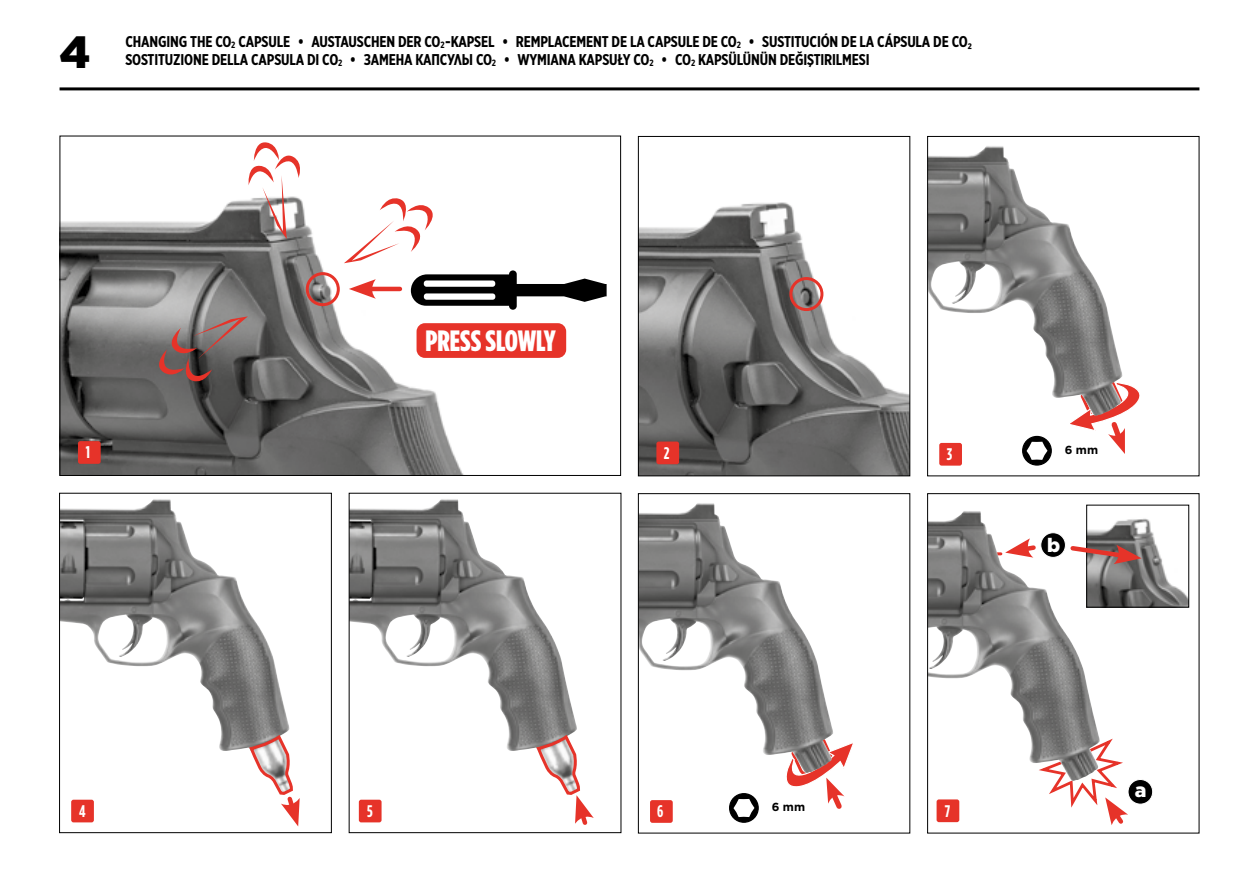
<style>
.page{position:relative;width:1259px;height:893px;background:#fff}
.page>*{position:absolute;margin:0;border:0;box-sizing:border-box;transform-origin:0 0}
.t1{font:900 45px "Gotham";color:#000}
.t2{font:900 29.4px "Gotham Condensed";color:#fff}
.t3{font:900 19.5px "Gotham";color:#fff}
.t4{font:700 16.8px "Gotham Condensed";color:#fff}
.t5{font:700 15.6px "Gotham X Narrow";letter-spacing:-.01em;color:#000}
.t6{font:700 11.7px "Gotham";color:#000}
.s1{font-size:9px}
</style>
<div class="page">
<hr style="left:60px;top:87px;width:1139px;height:3px;background:#000">
<img style="left:62px;top:200px;width:401px;height:274px">
<img style="left:1100px;top:518px;width:87px;height:88px">
<div style="left:1086px;top:505px;width:103px;height:103px;border:1px solid #000"></div>
<svg style="left:411px;top:270px;width:195px;height:40px"></svg>
<div style="left:1128px;top:779px;width:24px;height:25px;background:#000;border-radius:50%"></div>
<div style="left:1127px;top:779px;width:26px;height:26px;border:1px solid #fff;border-radius:50%"></div>
<svg style="left:1070px;top:384px;width:70px;height:70px"></svg>
<svg style="left:786px;top:743px;width:67px;height:66px"></svg>
<img style="left:929px;top:511px;width:171px;height:252px">
<div style="left:927px;top:493px;width:272px;height:340px;border:1px solid #000"></div>
<div style="left:1040px;top:533px;width:25px;height:24px;background:#000;border-radius:50%"></div>
<div style="left:1040px;top:532px;width:25px;height:26px;border:1px solid #fff;border-radius:50%"></div>
<svg style="left:1033px;top:735px;width:95px;height:90px"></svg>
<svg style="left:1067px;top:543px;width:74px;height:21px"></svg>
<svg style="left:997px;top:538px;width:41px;height:20px"></svg>
<img style="left:61px;top:499px;width:229px;height:252px">
<div style="left:59px;top:493px;width:273px;height:340px;border:1px solid #000"></div>
<img style="left:351px;top:499px;width:226px;height:252px">
<div style="left:349px;top:493px;width:272px;height:340px;border:1px solid #000"></div>
<div style="left:71px;top:800px;width:23px;height:22px;background:#e63329;border-radius:2px"></div>
<div style="left:359px;top:800px;width:22px;height:22px;background:#e63329;border-radius:2px"></div>
<img style="left:929px;top:146px;width:193px;height:270px">
<div style="left:927px;top:136px;width:272px;height:340px;border:1px solid #000"></div>
<img style="left:640px;top:503px;width:193px;height:270px">
<div style="left:638px;top:493px;width:272px;height:340px;border:1px solid #000"></div>
<div style="left:939px;top:443px;width:23px;height:23px;background:#e63329;border-radius:2px"></div>
<div style="left:650px;top:800px;width:23px;height:23px;background:#e63329;border-radius:2px"></div>
<div style="left:78px;top:441px;width:23px;height:23px;background:#e63329;border-radius:2px"></div>
<div style="left:416px;top:323px;width:150px;height:35px;background:#e63329;border-radius:8px"></div>
<hr style="left:367px;top:287px;width:33px;height:4px;background:#e63329">
<svg style="left:349px;top:279px;width:27px;height:20px"></svg>
<svg style="left:247px;top:142px;width:57px;height:97px"></svg>
<svg style="left:152px;top:316px;width:96px;height:68px"></svg>
<svg style="left:344px;top:198px;width:95px;height:65px"></svg>
<img style="left:640px;top:202px;width:268px;height:272px">
<div style="left:638px;top:136px;width:272px;height:340px;border:1px solid #000"></div>
<div style="left:656px;top:442px;width:23px;height:22px;background:#e63329;border-radius:2px"></div>
<div style="left:936px;top:799px;width:23px;height:23px;background:#e63329;border-radius:2px"></div>
<div style="left:306px;top:272px;width:34px;height:34px;border:3px solid #e63329;border-radius:50%"></div>
<div style="left:789px;top:277px;width:34px;height:34px;border:3px solid #e63329;border-radius:50%"></div>
<svg style="left:248px;top:733px;width:52px;height:93px"></svg>
<svg style="left:535px;top:733px;width:59px;height:92px"></svg>
<div style="left:1022px;top:436px;width:29px;height:29px;background:#000;border-radius:50%"></div>
<div style="left:1022px;top:436px;width:30px;height:30px;border:1px solid #000;border-radius:50%"></div>
<svg style="left:1026px;top:442px;width:21px;height:18px"></svg>
<div style="left:729px;top:794px;width:29px;height:28px;background:#000;border-radius:50%"></div>
<div style="left:729px;top:793px;width:30px;height:30px;border:1px solid #000;border-radius:50%"></div>
<svg style="left:733px;top:799px;width:21px;height:18px"></svg>
<h1 class="t1" style="left:60px;top:21px;width:33px">4</h1>
<p class="t5" style="left:125px;top:32px;width:848px">CHANGING THE CO<span class="s1">2</span> CAPSULE • AUSTAUSCHEN DER CO<span class="s1">2</span>-KAPSEL • REMPLACEMENT DE LA CAPSULE DE CO<span class="s1">2</span> • SUSTITUCIÓN DE LA CÁPSULA DE CO₂</p>
<p class="t5" style="left:125px;top:50px;width:745px">SOSTITUZIONE DELLA CAPSULA DI CO<span class="s1">2</span> • ЗАМЕНА КАПСУЛЫ CO<span class="s1">2</span> • WYMIANA KAPSUŁY CO<span class="s1">2</span> • CO<span class="s1">2</span> KAPSÜLÜNÜN DEĞIŞTIRILMESI</p>
<p class="t4" style="left:86px;top:443px;width:6px">1</p>
<h2 class="t2" style="left:425px;top:323px;width:132px">PRESS SLOWLY</h2>
<p class="t4" style="left:664px;top:443px;width:7px">2</p>
<p class="t4" style="left:79px;top:802px;width:8px">4</p>
<p class="t4" style="left:367px;top:802px;width:7px">5</p>
<p class="t4" style="left:657px;top:802px;width:8px">6</p>
<p class="t6" style="left:771px;top:799px;width:35px">6 mm</p>
<p class="t4" style="left:946px;top:444px;width:7px">3</p>
<p class="t4" style="left:945px;top:801px;width:7px">7</p>
<p class="t6" style="left:1064px;top:442px;width:35px">6 mm</p>
<p class="t3" style="left:1047px;top:531px;width:15px">b</p>
<p class="t3" style="left:1134px;top:777px;width:13px">a</p>
</div>
